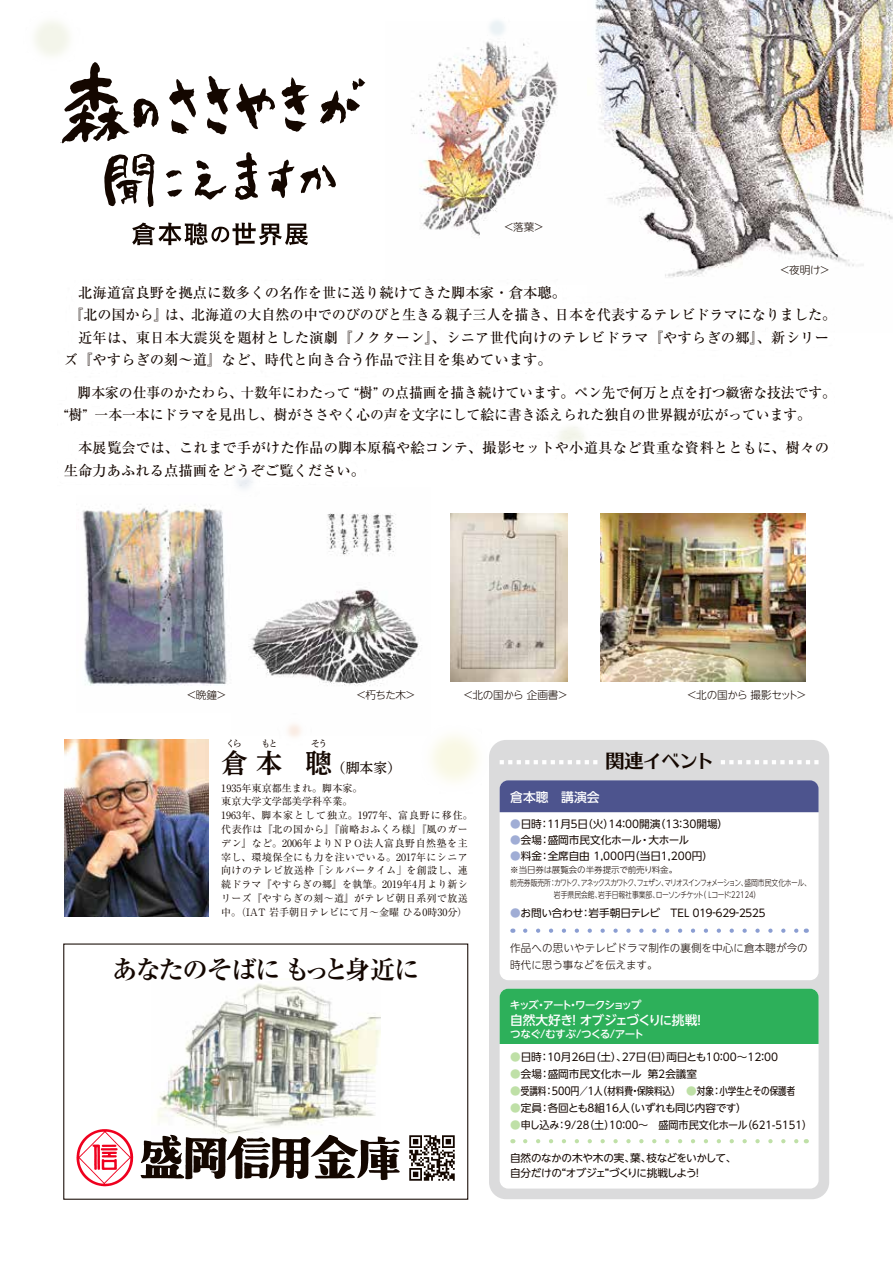
<style>
.page{position:relative;width:893px;height:1263px;background:#fff}
.page>*{position:absolute;margin:0;border:0;box-sizing:border-box;transform-origin:0 0}
.t1{font:700 25.5px "Ryumin Pr 6";letter-spacing:-.06em;color:#140700}
.t2{font:19.2px "UD Typos 515 Std";letter-spacing:-.05em;color:#140700}
.t3{font:500 14.4px/22.4px "Ryumin Pr 6 N";color:#140700}
.t4{font:500 14.4px/22.4px "Ryumin Pr 6 N";color:#140700;scale:.96 1}
.t5{font:13.8px "Shuei Yobu Min Std M";color:#140700}
.t6{font:500 12.75px "UD Shin Go NT Pr 6";letter-spacing:-.055em;color:#fff}
.t7{font:500 12.75px "UD Shin Go NT Pr 6";letter-spacing:-.025em;color:#fff}
.t8{font:10.65px "UD Shin Go NT Pr 6";letter-spacing:-.015em;color:#140700}
.t9{font:300 10.65px/17px "UD Shin Go NT Pr 6";color:#140700}
.t10{font:10.65px/14.9px "UD Shin Go NT Pr 6";letter-spacing:-.04em;color:#140700}
.t11{font:10.65px "UD Shin Go NT Pr 6";letter-spacing:-.015em;color:#140700;scale:.95 1}
.t12{font:10.65px "UD Shin Go C Oeiz Pr 6";color:#140700}
.t13{font:10.65px "UD Shin Go NT Pr 6";letter-spacing:-.045em;color:#140700}
.t14{font:10.65px "UD Shin Go NT Pr 6";letter-spacing:-.035em;color:#140700}
.t15{font:500 10.65px "UD Shin Go NT Pr 6";letter-spacing:-.135em;color:#fff}
.t16{font:500 10.65px "UD Shin Go NT Pr 6";letter-spacing:-.08em;color:#fff}
.t17{font:300 10.65px "UD Shin Go NT Pr 6";letter-spacing:-.03em;color:#140700}
.t18{font:10.05px/13.8px "Ryumin Pr 6 N";letter-spacing:.035em;color:#140700}
.t19{font:9.6px "Shuei Yobu Min Std M";color:#140700}
.t20{font:300 8.55px "UD Shin Go NT Pr 6";letter-spacing:-.1em;color:#140700;scale:.8 1}
.t21{font:300 8.55px "UD Shin Go NT Pr 6";color:#140700;scale:.8 1}
.t22{font:300 8.55px "UD Shin Go NT Pr 6";letter-spacing:-.015em;color:#140700}
.s1{font-family:"Shuei Yobu Min Std B";font-size:26.55px}
.s2{color:#a0add5}
.s3{color:#bfe0a7}
.s4{font-family:"UD Shin Go NT Pr 6";color:#bfe0a7}
</style>
<div class="page">
<img style="left:248px;top:536px;width:172px;height:150px">
<img style="left:84px;top:536px;width:143px;height:150px">
<img style="left:411px;top:22px;width:147px;height:205px">
<img style="left:248px;top:671px;width:107px;height:66px">
<img style="left:182px;top:536px;width:123px;height:7px">
<img style="left:595px;top:0;width:298px;height:227px">
<img style="left:450px;top:536px;width:117px;height:145px">
<img style="left:157px;top:983px;width:223px;height:152px">
<div style="left:489px;top:740px;width:340px;height:459px;background:#dbdbdc;border-radius:17px"></div>
<div style="left:500px;top:780px;width:319px;height:200px;background:#fff;border-radius:9px"></div>
<div style="left:500px;top:780px;width:319px;height:32px;background:#4d548e"></div>
<img style="left:82px;top:227px;width:782px;height:309px">
<svg style="left:60px;top:62px;width:99px;height:81px"></svg>
<svg style="left:207px;top:76px;width:68px;height:58px"></svg>
<svg style="left:282px;top:77px;width:27px;height:55px"></svg>
<svg style="left:169px;top:79px;width:27px;height:55px"></svg>
<svg style="left:320px;top:78px;width:45px;height:46px"></svg>
<svg style="left:235px;top:152px;width:23px;height:48px"></svg>
<svg style="left:268px;top:160px;width:26px;height:38px"></svg>
<svg style="left:300px;top:165px;width:36px;height:28px"></svg>
<svg style="left:195px;top:160px;width:31px;height:40px"></svg>
<svg style="left:166px;top:170px;width:15px;height:8px"></svg>
<svg style="left:167px;top:189px;width:15px;height:8px"></svg>
<svg style="left:104px;top:154px;width:50px;height:53px"></svg>
<svg style="left:132px;top:223px;width:176px;height:22px"></svg>
<div style="left:500px;top:989px;width:319px;height:199px;background:#fff;border-radius:9px"></div>
<div style="left:500px;top:989px;width:319px;height:55px;background:#2db05a"></div>
<svg style="left:500px;top:760px;width:319px;height:4px"></svg>
<div style="left:601px;top:746px;width:116px;height:29px;background:#dbdbdc"></div>
<img style="left:64px;top:740px;width:145px;height:176px">
<img style="left:601px;top:514px;width:205px;height:167px">
<svg style="left:525px;top:928px;width:274px;height:5px"></svg>
<svg style="left:525px;top:1139px;width:274px;height:4px"></svg>
<svg style="left:141px;top:1135px;width:259px;height:45px"></svg>
<svg style="left:76px;top:1129px;width:57px;height:57px"></svg>
<img style="left:409px;top:1135px;width:46px;height:46px">
<p class="t9" style="left:505px;top:219px;width:40px">&lt;落葉&gt;</p>
<p class="t9" style="left:780px;top:262px;width:50px">&lt;夜明け&gt;</p>
<p class="t3" style="left:78px;top:281px;width:489px">北海道富良野を拠点に数多くの名作を世に送り続けてきた脚本家・倉本聰。</p>
<p class="t3" style="left:69px;top:303px;width:768px">『北の国から』は、北海道の大自然の中でのびのびと生きる親子三人を描き、日本を代表するテレビドラマになりました。</p>
<p class="t3" style="left:78px;top:325px;width:752px">近年は、東日本大震災を題材とした演劇『ノクターン』、シニア世代向けのテレビドラマ『やすらぎの郷』、新シリー</p>
<p class="t3" style="left:64px;top:348px;width:489px">ズ『やすらぎの刻～道』など、時代と向き合う作品で注目を集めています。</p>
<p class="t4" style="left:64px;top:381px;width:806px;text-indent:14px">脚本家の仕事のかたわら、十数年にわたって “樹” の点描画を描き続けています。ペン先で何万と点を打つ緻密な技法です。“樹” 一本一本にドラマを見出し、樹がささやく心の声を文字にして絵に書き添えられた独自の世界観が広がっています。</p>
<p class="t3" style="left:64px;top:436px;width:767px;text-indent:14px">本展覧会では、これまで手がけた作品の脚本原稿や絵コンテ、撮影セットや小道具など貴重な資料とともに、樹々の生命力あふれる点描画をどうぞご覧ください。</p>
<p class="t9" style="left:187px;top:686px;width:40px">&lt;晩鐘&gt;</p>
<p class="t9" style="left:357px;top:686px;width:60px">&lt;朽ちた木&gt;</p>
<p class="t9" style="left:464px;top:686px;width:105px">&lt;北の国から 企画書&gt;</p>
<p class="t17" style="left:688px;top:686px;width:120px">&lt;北の国から 撮影セット&gt;</p>
<p class="t19" style="left:226px;top:737px;width:18px">くら</p>
<p class="t19" style="left:261px;top:737px;width:18px">もと</p>
<p class="t19" style="left:311px;top:737px;width:19px">そう</p>
<p class="t5" style="left:221px;top:758px;width:181px"><span class="s1">倉本 聰</span>（脚本家）</p>
<p class="t18" style="left:221px;top:780px;width:253px">1935年東京都生まれ。脚本家。<br>東京大学文学部美学科卒業。<br>1963年、脚本家として独立。1977年、富良野に移住。代表作は『北の国から』『前略おふくろ様』『風のガーデン』など。2006年よりＮＰＯ法人富良野自然塾を主宰し、環境保全にも力を注いでいる。2017年にシニア向けのテレビ放送枠「シルバータイム」を創設し、連続ドラマ『やすらぎの郷』を執筆。2019年4月より新シリーズ『やすらぎの刻～道』がテレビ朝日系列で放送中。（IAT 岩手朝日テレビにて月～金曜ひる0時30分）</p>
<h1 class="t1" style="left:112px;top:949px;width:309px">あなたのそばに もっと身近に</h1>
<h2 class="t2" style="left:605px;top:744px;width:111px">関連イベント</h2>
<p class="t7" style="left:510px;top:787px;width:91px">倉本聰　講演会</p>
<p class="t8" style="left:510px;top:815px;width:219px"><span class="s2">●</span>日時：１１月５日（火）14：00開演（13：30開場）</p>
<p class="t8" style="left:510px;top:831px;width:180px"><span class="s2">●</span>会場：盛岡市民文化ホール・大ホール</p>
<p class="t8" style="left:510px;top:847px;width:204px"><span class="s2">●</span>料金：全席自由 1,000円（当日1,200円）</p>
<p class="t22" style="left:510px;top:863px;width:168px">※当日券は展覧会の半券提示で前売り料金。</p>
<p class="t20" style="left:510px;top:875px;width:377px">前売券販売所：カワトク、アネックスカワトク、フェザン、マリオスインフォメーション、盛岡市民文化ホール、</p>
<p class="t21" style="left:554px;top:888px;width:260px">岩手県民会館、岩手日報社事業部、ローソンチケット（ Lコード：22124）</p>
<p class="t13" style="left:510px;top:904px;width:259px"><span class="s2">●</span>お問い合わせ：岩手朝日テレビ　TEL ０１９-６２９-２５２５</p>
<p class="t9" style="left:510px;top:939px;width:299px">作品への思いやテレビドラマ制作の裏側を中心に倉本聰が今の時代に思う事などを伝えます。</p>
<p class="t15" style="left:510px;top:996px;width:133px">キッズ・アート・ワークショップ</p>
<p class="t6" style="left:510px;top:1009px;width:197px">自然大好き！オブジェづくりに挑戦！</p>
<p class="t16" style="left:510px;top:1025px;width:135px">つなぐ/むすぶ/つくる/アート</p>
<p class="t8" style="left:510px;top:1048px;width:269px"><span class="s3">●</span>日時：１0月26日（土）、27日（日）両日とも10：00～12：00</p>
<p class="t8" style="left:510px;top:1065px;width:188px"><span class="s3">●</span>会場：盛岡市民文化ホール第2会議室</p>
<p class="t12" style="left:510px;top:1083px;width:286px"><span class="s4">●</span>受講料：500円／1人（材料費・保険料込） <span class="s4">●</span>対象：小学生とその保護者</p>
<p class="t14" style="left:510px;top:1099px;width:238px"><span class="s3">●</span>定員：各回とも8組16人（いずれも同じ内容です）</p>
<p class="t11" style="left:510px;top:1116px;width:319px"><span class="s3">●</span>申し込み：9/28（土）10：00～　盛岡市民文化ホール（621-5151）</p>
<p class="t10" style="left:510px;top:1150px;width:228px">自然のなかの木や木の実、葉、枝などをいかして、自分だけの“オブジェ”づくりに挑戦しよう！</p>
</div>
